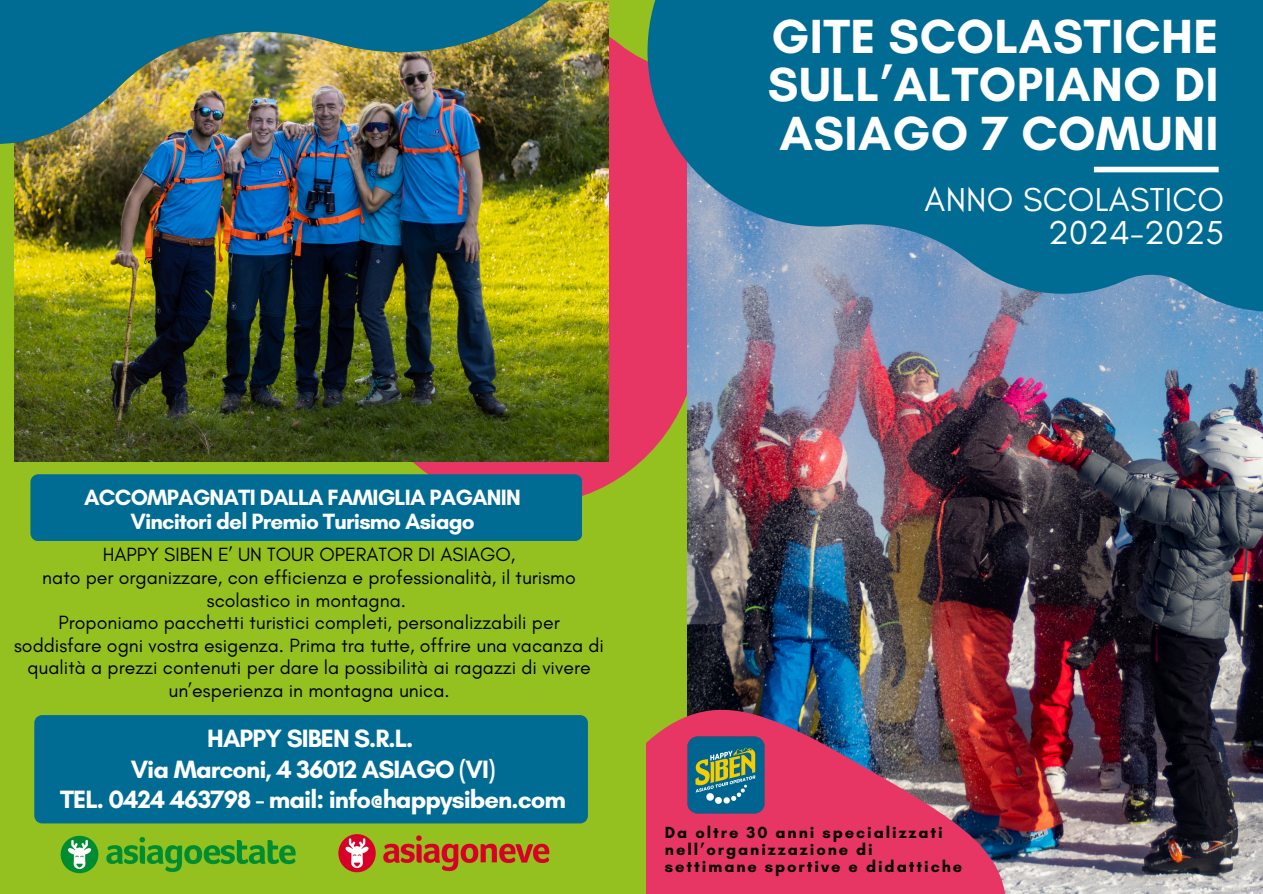
<style>
.page{position:relative;width:1263px;height:894px;background:#fff}
.page>*{position:absolute;margin:0;border:0;box-sizing:border-box;transform-origin:0 0}
.t1{font:700 48.75px/48.3px "Glacial Indifference";letter-spacing:.01em;color:#fff;text-align:justify}
.t2{font:33.75px/33.8px "Glacial Indifference";letter-spacing:.01em;color:#fff;text-align:right}
.t3{font:700 25.5px/30.3px "Glacial Indifference";letter-spacing:-.035em;color:#fff;text-align:center}
.t4{font:700 22.5px/23.7px "Glacial Indifference";letter-spacing:-.035em;color:#fff;text-align:center}
.t5{font:19.5px/22.5px "Glacial Indifference";color:#000;text-align:center}
.t6{font:700 16.5px/16.8px "Glacial Indifference";letter-spacing:.12em;color:#000}
</style>
<div class="page">
<div style="left:0;top:0;width:1263px;height:893px;background:#94c11f"></div>
<svg style="left:241px;top:1px;width:446px;height:495px;fill:#e83664"></svg>
<img style="left:14px;top:144px;width:594px;height:317px">
<img style="left:687px;top:313px;width:576px;height:580px">
<img style="left:647px;top:677px;width:373px;height:216px">
<svg style="left:647px;top:0;width:616px;height:313px;fill:#006c94"></svg>
<img style="left:0;top:0;width:608px;height:144px">
<img style="left:687px;top:736px;width:77px;height:77px">
<img style="left:52px;top:823px;width:251px;height:51px">
<img style="left:327px;top:823px;width:236px;height:50px">
<div style="left:34px;top:715px;width:554px;height:108px;background:#006c94"></div>
<div style="left:30px;top:474px;width:552px;height:67px;background:#006c94"></div>
<div style="left:1094px;top:167px;width:125px;height:5px;background:#fff"></div>
<h4 class="t1" style="left:768px;top:12px;width:452px">GITE SCOLASTICHE SULL’ALTOPIANO DI ASIAGO 7 COMUNI</h4>
<h5 class="t2" style="left:924px;top:182px;width:301px">ANNO SCOLASTICO<br>2024-2025</h5>
<h2 class="t4" style="left:84px;top:485px;width:438px">ACCOMPAGNATI DALLA FAMIGLIA PAGANIN<br>Vincitori del Premio Turismo Asiago</h2>
<p class="t5" style="left:14px;top:543px;width:591px">HAPPY SIBEN E’ UN TOUR OPERATOR DI ASIAGO,<br>nato per organizzare, con efficienza e professionalità, il turismo scolastico in montagna.<br>Proponiamo pacchetti turistici completi, personalizzabili per soddisfare ogni vostra esigenza. Prima tra tutte, offrire una vacanza di qualità a prezzi contenuti per dare la possibilità ai ragazzi di vivere un’esperienza in montagna unica.</p>
<h1 class="t3" style="left:60px;top:723px;width:507px">HAPPY SIBEN S.R.L.<br>Via Marconi, 4 36012 ASIAGO (VI)<br>TEL. 0424 463798 - mail: info@happysiben.com</h1>
<p class="t6" style="left:665px;top:823px;width:299px">Da oltre 30 anni specializzati nell’organizzazione di settimane sportive e didattiche</p>
</div>
